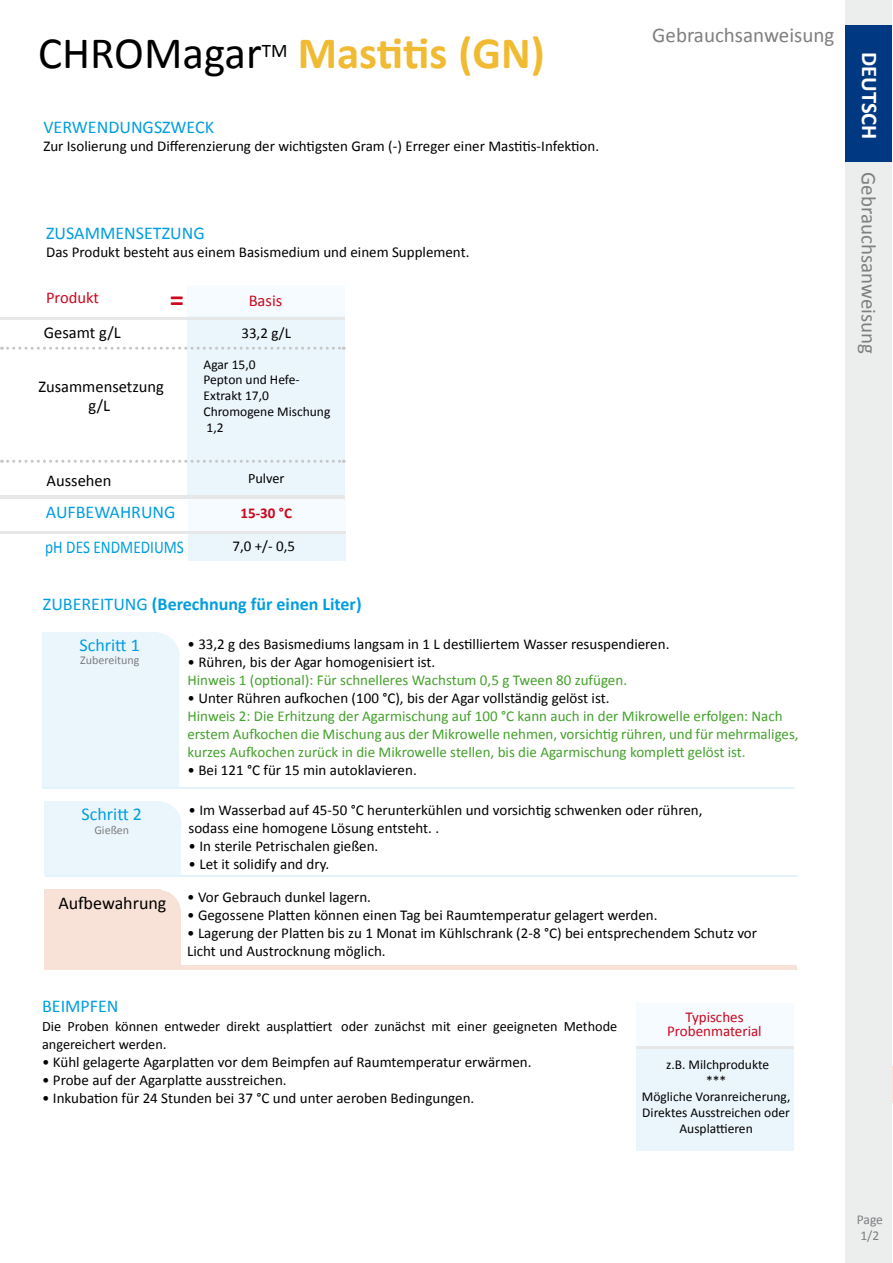
<style>
.page{position:relative;width:893px;height:1263px;background:#fff}
.page>*{position:absolute;margin:0;border:0;box-sizing:border-box;transform-origin:0 0}
.t1{font:700 45px "Calibri";color:#f0bb32}
.t2{font:45px "Calibri";color:#000}
.t3{font:700 28.5px "Calibri";color:#cd071e}
.t4{font:700 22.5px "Calibri";color:#fff}
.t5{font:21px "Calibri";color:#7e7f81}
.t6{font:19.2px "Calibri";color:#000}
.t7{font:18px "Calibri";color:#009ee0}
.t8{font:700 18px "Calibri";color:#009ee0}
.t9{font:18px "Calibri";color:#009ee0;scale:.85 1}
.t10{font:18px "Calibri";color:#000}
.t11{font:16.5px/19.8px "Calibri";color:#000;text-align:center}
.t12{font:16.5px "Calibri";color:#cd071e}
.t13{font:15px/18px "Calibri";color:#000}
.t14{font:15px/18px "Calibri";color:#44a12b}
.t15{font:15px/13.5px "Calibri";color:#cd071e;text-align:center}
.t16{font:700 15px "Calibri";color:#cd071e}
.t17{font:14.25px/18px "Calibri";color:#000}
.t18{font:13.5px/16.2px "Calibri";color:#000}
.t19{font:13.5px/16.2px "Calibri";color:#7e7f81}
.t20{font:12px "Calibri";color:#7e7f81}
.s1{font-weight:400}
.s2{font-size:15px}
</style>
<div class="page">
<div style="left:42px;top:659px;width:137px;height:128px;background:#ebf6fc"></div>
<div style="left:42px;top:633px;width:117px;height:39px;background:#ebf6fc"></div>
<div style="left:134px;top:633px;width:45px;height:45px;background:#ebf6fc;border-radius:50%"></div>
<hr style="left:42px;top:787px;width:753px;height:2px;background:#e4f4fc">
<div style="left:188px;top:498px;width:157px;height:34px;background:#f5fbfe"></div>
<div style="left:187px;top:285px;width:158px;height:34px;background:#f5fbfe"></div>
<div style="left:188px;top:532px;width:157px;height:28px;background:#ebf6fc"></div>
<div style="left:188px;top:317px;width:157px;height:180px;background:#ebf6fc"></div>
<div style="left:44px;top:889px;width:116px;height:49px;background:#f8e1d6"></div>
<div style="left:136px;top:890px;width:45px;height:45px;background:#f8e1d6;border-radius:50%"></div>
<div style="left:44px;top:916px;width:137px;height:52px;background:#f8e1d6"></div>
<div style="left:44px;top:965px;width:752px;height:5px;background:#f8e1d6"></div>
<div style="left:636px;top:1003px;width:157px;height:42px;background:#f5fbfe"></div>
<div style="left:637px;top:1048px;width:157px;height:103px;background:#ebf6fc"></div>
<hr style="left:636px;top:1046px;width:158px;height:2px;background:#e7e7e8">
<div style="left:845px;top:0;width:47px;height:1263px;background:#eceded"></div>
<div style="left:845px;top:25px;width:47px;height:136px;background:#003882"></div>
<hr style="left:0;top:495px;width:345px;height:4px;background:#e7e7e8">
<hr style="left:0;top:317px;width:345px;height:3px;background:#e7e7e8">
<svg style="left:2px;top:460px;width:342px;height:3px"></svg>
<svg style="left:2px;top:347px;width:342px;height:3px"></svg>
<hr style="left:0;top:531px;width:345px;height:3px;background:#e7e7e8">
<div style="left:44px;top:801px;width:117px;height:49px;background:#ebf6fc"></div>
<div style="left:136px;top:801px;width:46px;height:46px;background:#ebf6fc;border-radius:50%"></div>
<div style="left:44px;top:827px;width:137px;height:48px;background:#ebf6fc"></div>
<hr style="left:46px;top:875px;width:752px;height:2px;background:#e4f4fc">
<h1 class="t2" style="left:38px;top:24px;width:225px">CHROMagar</h1>
<p class="t6" style="left:262px;top:38px;width:27px">TM</p>
<h1 class="t1" style="left:298px;top:24px;width:249px">Mastitis (GN)</h1>
<p class="t7" style="left:43px;top:115px;width:172px">VERWENDUNGSZWECK</p>
<p class="t13" style="left:43px;top:137px;width:557px">Zur Isolierung und Differenzierung der wichtigsten Gram (-) Erreger einer Mastitis-Infektion.</p>
<p class="t7" style="left:46px;top:222px;width:160px">ZUSAMMENSETZUNG</p>
<p class="t13" style="left:46px;top:243px;width:425px">Das Produkt besteht aus einem Basismedium und einem Supplement.</p>
<p class="t12" style="left:249px;top:290px;width:35px">Basis</p>
<p class="t12" style="left:46px;top:287px;width:54px">Produkt</p>
<h2 class="t3" style="left:170px;top:281px;width:16px">=</h2>
<p class="t11" style="left:44px;top:323px;width:78px">Gesamt g/L</p>
<p class="t13" style="left:241px;top:324px;width:51px">33,2 g/L</p>
<p class="t11" style="left:38px;top:376px;width:127px">Zusammensetzung g/L</p>
<p class="t18" style="left:204px;top:358px;width:98px;line-height:14.2px">Agar 15,0<br>Pepton und Hefe-</p>
<p class="t18" style="left:204px;top:387px;width:128px">Extrakt 17,0<br>Chromogene Mischung<br>1,2</p>
<p class="t11" style="left:47px;top:470px;width:66px">Aussehen</p>
<p class="t17" style="left:248px;top:469px;width:38px">Pulver</p>
<p class="t7" style="left:46px;top:500px;width:131px">AUFBEWAHRUNG</p>
<p class="t16" style="left:240px;top:503px;width:53px">15-30 °C</p>
<p class="t13" style="left:232px;top:537px;width:64px">7,0 +/- 0,5</p>
<p class="t9" style="left:45px;top:536px;width:165px">pH DES ENDMEDIUMS</p>
<h3 class="t5" style="left:652px;top:22px;width:184px">Gebrauchsanweisung</h3>
<p class="t8" style="left:43px;top:592px;width:320px"><span class="s1">ZUBEREITUNG</span> (Berechnung für einen Liter)</p>
<p class="t7" style="left:80px;top:634px;width:62px">Schritt 1</p>
<p class="t20" style="left:80px;top:652px;width:61px">Zubereitung</p>
<p class="t13" style="left:187px;top:635px;width:483px">• 33,2 g des Basismediums langsam in 1 L destilliertem Wasser resuspendieren.</p>
<p class="t13" style="left:187px;top:653px;width:249px">• Rühren, bis der Agar homogenisiert ist.</p>
<p class="t14" style="left:187px;top:671px;width:441px">Hinweis 1 (optional): Für schnelleres Wachstum 0,5 g Tween 80 zufügen.</p>
<p class="t13" style="left:187px;top:689px;width:424px">• Unter Rühren aufkochen (100 °C), bis der Agar vollständig gelöst ist.</p>
<p class="t14" style="left:187px;top:707px;width:613px">Hinweis 2: Die Erhitzung der Agarmischung auf 100 °C kann auch in der Mikrowelle erfolgen: Nach erstem Aufkochen die Mischung aus der Mikrowelle nehmen, vorsichtig rühren, und für mehrmaliges, kurzes Aufkochen zurück in die Mikrowelle stellen, bis die Agarmischung komplett gelöst ist.</p>
<p class="t13" style="left:187px;top:761px;width:231px">• Bei 121 °C für 15 min autoklavieren.</p>
<p class="t7" style="left:82px;top:803px;width:62px">Schritt 2</p>
<p class="t20" style="left:94px;top:823px;width:36px">Gießen</p>
<p class="t10" style="left:58px;top:892px;width:109px">Aufbewahrung</p>
<p class="t13" style="left:189px;top:801px;width:515px">• Im Wasserbad auf 45-50 °C herunterkühlen und vorsichtig schwenken oder rühren, sodass eine homogene Lösung entsteht. .</p>
<p class="t13" style="left:189px;top:837px;width:191px">• In sterile Petrischalen gießen.</p>
<p class="t13" style="left:189px;top:855px;width:142px">• Let it solidify and dry.</p>
<p class="t13" style="left:187px;top:888px;width:185px">• Vor Gebrauch dunkel lagern.</p>
<p class="t13" style="left:187px;top:906px;width:472px">• Gegossene Platten können einen Tag bei Raumtemperatur gelagert werden.</p>
<p class="t13" style="left:187px;top:924px;width:571px">• Lagerung der Platten bis zu 1 Monat im Kühlschrank (2-8 °C) bei entsprechendem Schutz vor<br>Licht und Austrocknung möglich.</p>
<p class="t7" style="left:42px;top:995px;width:78px">BEIMPFEN</p>
<p class="t17" style="left:42px;top:1017px;width:577px">Die Proben können entweder direkt ausplattiert oder zunächst mit einer geeigneten Methode angereichert werden<span class="s2">.</span></p>
<p class="t13" style="left:42px;top:1053px;width:491px">• Kühl gelagerte Agarplatten vor dem Beimpfen auf Raumtemperatur erwärmen.</p>
<p class="t13" style="left:42px;top:1071px;width:246px">• Probe auf der Agarplatte ausstreichen.</p>
<p class="t13" style="left:42px;top:1089px;width:434px">• Inkubation für 24 Stunden bei 37 °C und unter aeroben Bedingungen.</p>
<p class="t15" style="left:667px;top:1010px;width:96px">Typisches<br>Probenmaterial</p>
<p class="t18" style="left:642px;top:1056px;width:150px;text-align:center">z.B. Milchprodukte<br>***<br>Mögliche Voranreicherung,<br>Direktes Ausstreichen oder<br>Ausplattieren</p>
<h3 class="t4" style="left:884px;top:52px;width:89px;rotate:90deg">DEUTSCH</h3>
<h3 class="t5" style="left:882px;top:172px;width:184px;rotate:90deg">Gebrauchsanweisung</h3>
<p class="t19" style="left:857px;top:1211px;width:28px">Page<br>1/2</p>
<p class="t19" style="left:860px;top:1228px;width:20px">3 3</p>
</div>
